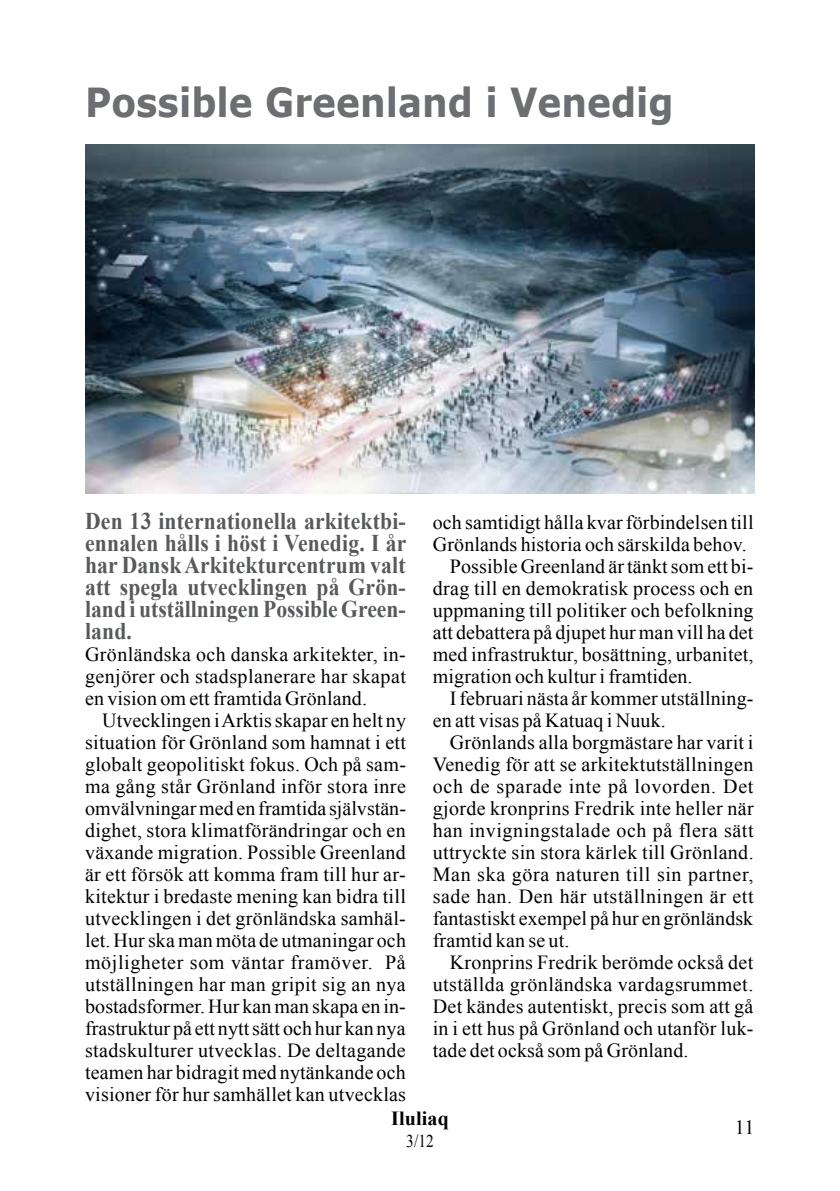
<style>
.page{position:relative;width:840px;height:1191px;background:#fff}
.page>*{position:absolute;margin:0;border:0;box-sizing:border-box;transform-origin:0 0}
.t1{font:700 40px "Verdana";color:#6d6e71;scale:.9 1}
.t2{font:700 24px/22px "Times New Roman";color:#58595b;text-align:justify;scale:.9 1}
.t3{font:20px/22px "Times New Roman";letter-spacing:.01em;color:#000;text-align:justify}
.t4{font:20px "Times New Roman";letter-spacing:.03em;color:#000}
.t5{font:20px "Times New Roman";letter-spacing:.035em;color:#000}
.t6{font:700 20px "Times New Roman";letter-spacing:.005em;color:#000}
.t7{font:18px "Times New Roman";color:#000;scale:.85 1}
</style>
<div class="page">
<img style="left:85px;top:145px;width:669px;height:348px">
<h1 class="t1" style="left:85px;top:74px;width:655px">Possible Greenland i Venedig</h1>
<p class="t2" style="left:85px;top:509px;width:358px">Den 13 internationella arkitektbi&shy;ennalen hålls i höst i Venedig. I år har Dansk Arkitekturcentrum valt att spegla utvecklingen på Grön&shy;land i utställningen Possible Green&shy;land.</p>
<p class="t3" style="left:85px;top:643px;width:322px">Grönländska och danska arkitekter, in&shy;genjörer och stadsplanerare har skapat en vision om ett framtida Grönland.</p>
<p class="t3" style="left:85px;top:709px;width:322px;text-indent:17px">Utvecklingen i Arktis skapar en helt ny situation för Grönland som hamnat i ett globalt geopolitiskt fokus. Och på sam&shy;ma gång står Grönland inför stora inre omvälvningar med en framtida självstän&shy;dighet, stora klimatförändringar och en växande migration. Possible Greenland är ett försök att komma fram till hur ar&shy;kitektur i bredaste mening kan bidra till utvecklingen i det grönländska samhäl&shy;let. Hur ska man möta de utmaningar och möjligheter som väntar framöver. På utställningen har man gripit sig an nya bostadsformer. Hur kan man skapa en in&shy;frastruktur på ett nytt sätt och hur kan nya stadskulturer utvecklas. De deltagande teamen har bidragit med nytänkande och visioner för hur samhället kan utvecklas</p>
<p class="t3" style="left:432px;top:510px;width:322px">och samtidigt hålla kvar förbindelsen till</p>
<p class="t3" style="left:432px;top:532px;width:315px">Grönlands historia och särskilda behov.</p>
<p class="t3" style="left:449px;top:554px;width:305px">Possible Greenland är tänkt som ett bi-</p>
<p class="t3" style="left:432px;top:576px;width:322px">drag till en demokratisk process och en</p>
<p class="t3" style="left:432px;top:598px;width:322px">uppmaning till politiker och befolkning</p>
<p class="t3" style="left:432px;top:620px;width:322px">att debattera på djupet hur man vill ha det</p>
<p class="t3" style="left:432px;top:642px;width:322px">med infrastruktur, bosättning, urbanitet,</p>
<p class="t3" style="left:432px;top:664px;width:261px">migration och kultur i framtiden.</p>
<p class="t3" style="left:449px;top:686px;width:305px">I februari nästa år kommer utställning-</p>
<p class="t3" style="left:432px;top:708px;width:234px">en att visas på Katuaq i Nuuk.</p>
<p class="t3" style="left:449px;top:730px;width:305px">Grönlands alla borgmästare har varit i</p>
<p class="t3" style="left:432px;top:752px;width:322px">Venedig för att se arkitektutställningen</p>
<p class="t5" style="left:432px;top:772px;width:322px">och de sparade inte på lovorden. Det</p>
<p class="t3" style="left:432px;top:796px;width:322px">gjorde kronprins Fredrik inte heller när</p>
<p class="t4" style="left:432px;top:816px;width:322px">han invigningstalade och på flera sätt</p>
<p class="t3" style="left:432px;top:840px;width:322px">uttryckte sin stora kärlek till Grönland.</p>
<p class="t4" style="left:432px;top:860px;width:322px">Man ska göra naturen till sin partner,</p>
<p class="t4" style="left:432px;top:882px;width:322px">sade han. Den här utställningen är ett</p>
<p class="t3" style="left:432px;top:906px;width:322px">fantastiskt exempel på hur en grönländsk</p>
<p class="t3" style="left:432px;top:928px;width:138px">framtid kan se ut.</p>
<p class="t3" style="left:449px;top:950px;width:305px">Kronprins Fredrik berömde också det</p>
<p class="t3" style="left:432px;top:972px;width:322px">utställda grönländska vardagsrummet.</p>
<p class="t3" style="left:432px;top:994px;width:322px">Det kändes autentiskt, precis som att gå</p>
<p class="t3" style="left:432px;top:1016px;width:322px">in i ett hus på Grönland och utanför luk-</p>
<p class="t3" style="left:432px;top:1038px;width:257px">tade det också som på Grönland.</p>
<p class="t6" style="left:391px;top:1104px;width:59px">Iluliaq</p>
<p class="t7" style="left:406px;top:1129px;width:34px">3/12</p>
<p class="t3" style="left:734px;top:1116px;width:21px">11</p>
</div>
